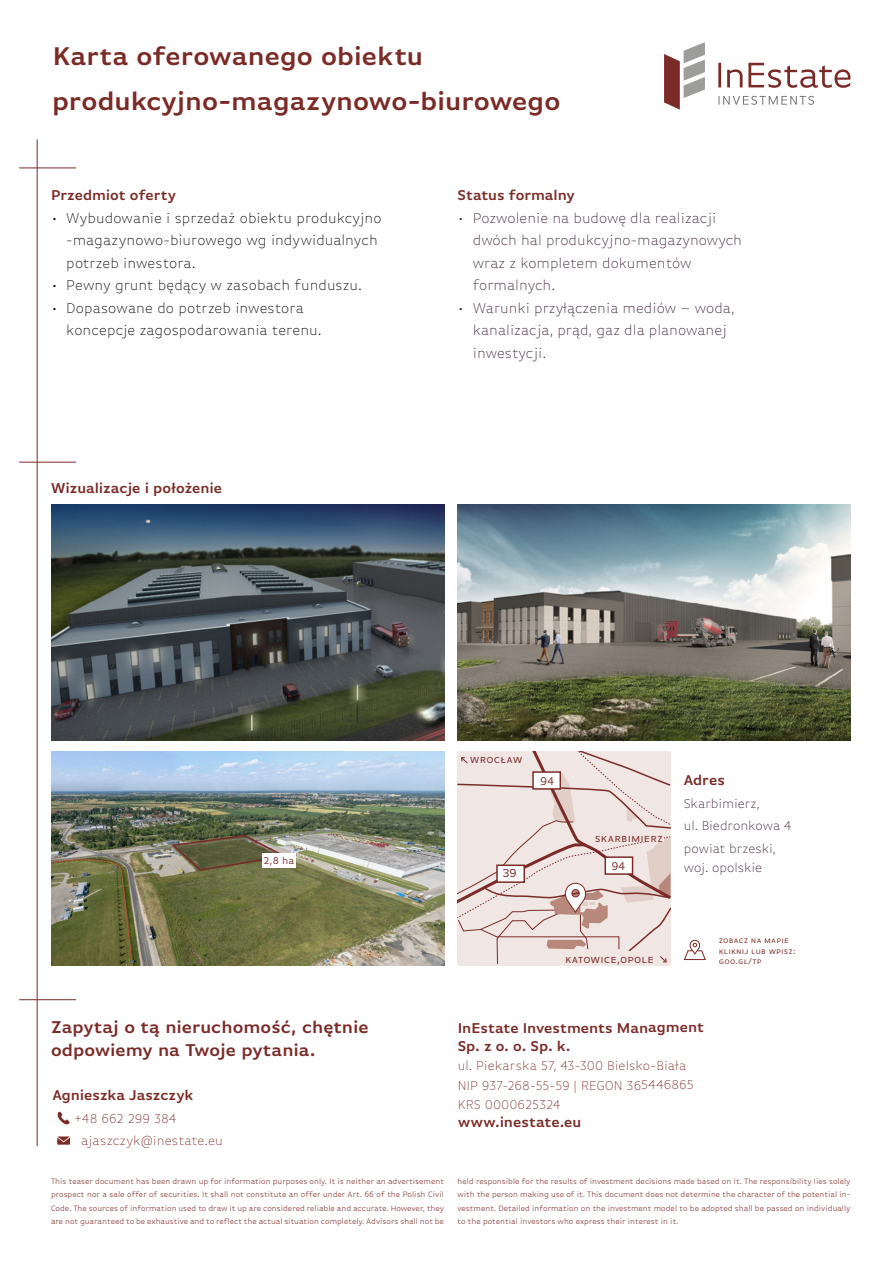
<style>
.page{position:relative;width:893px;height:1263px;background:#fff}
.page>*{position:absolute;margin:0;border:0;box-sizing:border-box;transform-origin:0 0}
.t1{font:600 27px/45px "Basic Gothic Pro";color:#7a2b27}
.t2{font:600 18px/22.5px "Basic Gothic Pro";color:#7a2b27}
.t3{font:200 15px/22.5px "Basic Gothic Pro";letter-spacing:.005em;color:#000}
.t4{font:200 15px/22.5px "Basic Gothic Pro";color:#391d34}
.t5{font:600 15px/18px "Basic Gothic Pro";letter-spacing:-.005em;color:#7a2b27}
.t6{font:200 13.5px/19.5px "Basic Gothic Pro";color:#7a2b27}
.t7{font:200 13.5px/22.5px "Basic Gothic Pro";letter-spacing:-.01em;color:#391d34}
.t8{font:12px "Basic Gothic Pro";letter-spacing:.01em;color:#7a2b27}
.t9{font:12px "Proxima Nova";color:#7a2b27}
.t10{font:10.5px "Basic Gothic Pro";color:#7a2b27}
.t11{font:9px/10.8px "Basic Gothic Pro";letter-spacing:.02em;color:#7a2b27}
.t12{font:300 8.25px/13.5px "Basic Gothic Pro";color:#7a2b27;text-align:justify}
</style>
<div class="page">
<hr style="left:19px;top:462px;width:57px;height:1px;background:#7a2b27">
<hr style="left:19px;top:168px;width:57px;height:1px;background:#7a2b27">
<hr style="left:19px;top:999px;width:57px;height:1px;background:#7a2b27">
<img style="left:51px;top:505px;width:393px;height:235px">
<img style="left:457px;top:505px;width:393px;height:235px">
<img style="left:51px;top:751px;width:393px;height:214px">
<img style="left:171px;top:834px;width:118px;height:38px">
<div style="left:262px;top:853px;width:33px;height:14px;background:#fff"></div>
<svg style="left:683px;top:939px;width:23px;height:21px"></svg>
<hr style="left:37px;top:139px;width:1px;height:1007px;background:#7a2b27">
<svg style="left:718px;top:96px;width:96px;height:9px"></svg>
<svg style="left:718px;top:63px;width:132px;height:25px"></svg>
<svg style="left:664px;top:42px;width:41px;height:68px"></svg>
<svg style="left:57px;top:1136px;width:13px;height:9px"></svg>
<svg style="left:57px;top:1111px;width:13px;height:14px"></svg>
<svg style="left:458px;top:752px;width:213px;height:213px;background:#e7d7d4"></svg>
<div style="left:496px;top:864px;width:29px;height:19px;background:#fff;border:2px solid #7a2b27"></div>
<div style="left:604px;top:856px;width:29px;height:19px;background:#fff;border:2px solid #7a2b27"></div>
<div style="left:532px;top:771px;width:29px;height:19px;background:#fff;border:2px solid #7a2b27"></div>
<div style="left:595px;top:833px;width:68px;height:9px;background:#f0e6e3"></div>
<h1 class="t1" style="left:52px;top:34px;width:510px">Karta oferowanego obiektu produkcyjno-magazynowo-biurowego</h1>
<h3 class="t5" style="left:51px;top:186px;width:127px">Przedmiot oferty</h3>
<h3 class="t3" style="left:66px;top:206px;width:317px;text-indent:-15px">• Wybudowanie i sprzedaż obiektu produkcyjno -magazynowo-biurowego wg indywidualnych potrzeb inwestora.</h3>
<h3 class="t3" style="left:51px;top:274px;width:312px">• Pewny grunt będący w zasobach funduszu.</h3>
<h3 class="t3" style="left:66px;top:296px;width:257px;text-indent:-15px">• Dopasowane do potrzeb inwestora koncepcje zagospodarowania terenu.</h3>
<h3 class="t5" style="left:51px;top:478px;width:173px">Wizualizacje i położenie</h3>
<h3 class="t5" style="left:457px;top:186px;width:119px">Status formalny</h3>
<h3 class="t4" style="left:473px;top:206px;width:271px;text-indent:-15px">• Pozwolenie na budowę dla realizacji dwóch hal produkcyjno-magazynowych wraz z kompletem dokumentów formalnych.</h3>
<h3 class="t4" style="left:473px;top:296px;width:263px;text-indent:-15px">• Warunki przyłączenia mediów – woda, kanalizacja, prąd, gaz dla planowanej inwestycji.</h3>
<p class="t10" style="left:263px;top:854px;width:32px">2,8 ha</p>
<h2 class="t2" style="left:51px;top:1016px;width:319px">Zapytaj o tą nieruchomość, chętnie odpowiemy na Twoje pytania.</h2>
<h3 class="t5" style="left:52px;top:1086px;width:143px">Agnieszka Jaszczyk</h3>
<h3 class="t6" style="left:81px;top:1107px;width:143px;line-height:22.5px;text-indent:-8px">+48 662 299 384 ajaszczyk@inestate.eu</h3>
<h3 class="t8" style="left:470px;top:753px;width:54px">wrocław</h3>
<h3 class="t8" style="left:540px;top:774px;width:16px">94</h3>
<h3 class="t9" style="left:503px;top:864px;width:15px">39</h3>
<h3 class="t8" style="left:595px;top:831px;width:70px">skarbimierz</h3>
<h3 class="t8" style="left:611px;top:859px;width:16px">94</h3>
<h3 class="t5" style="left:684px;top:771px;width:43px">Adres</h3>
<h3 class="t7" style="left:684px;top:792px;width:109px">Skarbimierz,<br>ul. Biedronkowa 4 powiat brzeski,</h3>
<h3 class="t7" style="left:684px;top:856px;width:80px">woj. opolskie</h3>
<h3 class="t8" style="left:565px;top:952px;width:90px">katowice,opole</h3>
<p class="t11" style="left:719px;top:934px;width:79px">zobacz na mapie kliknij lub wpisz: goo.gl/tp</p>
<h3 class="t5" style="left:458px;top:1018px;width:248px">InEstate Investments Managment<br>Sp. z o. o. Sp. k.</h3>
<h3 class="t6" style="left:458px;top:1056px;width:237px">ul. Piekarska 57, 43-300 Bielsko-Biała<br>NIP 937-268-55-59 | REGON 365446865<br>KRS 0000625324</h3>
<h3 class="t5" style="left:458px;top:1113px;width:125px">www.inestate.eu</h3>
<p class="t12" style="left:51px;top:1174px;width:394px">This teaser document has been drawn up for information purposes only. It is neither an advertisement prospect nor a sale offer of securities. It shall not constitute an offer under Art. 66 of the Polish Civil Code. The sources of information used to draw it up are considered reliable and accurate. However, they are not guaranteed to be exhaustive and to reflect the actual situation completely. Advisors shall not be</p>
<p class="t12" style="left:457px;top:1174px;width:394px">held responsible for the results of investment decisions made based on it. The responsibility lies solely with the person making use of it. This document does not determine the character of the potential in&shy;vestment. Detailed information on the investment model to be adopted shall be passed on individually to the potential investors who express their interest in it.</p>
</div>
